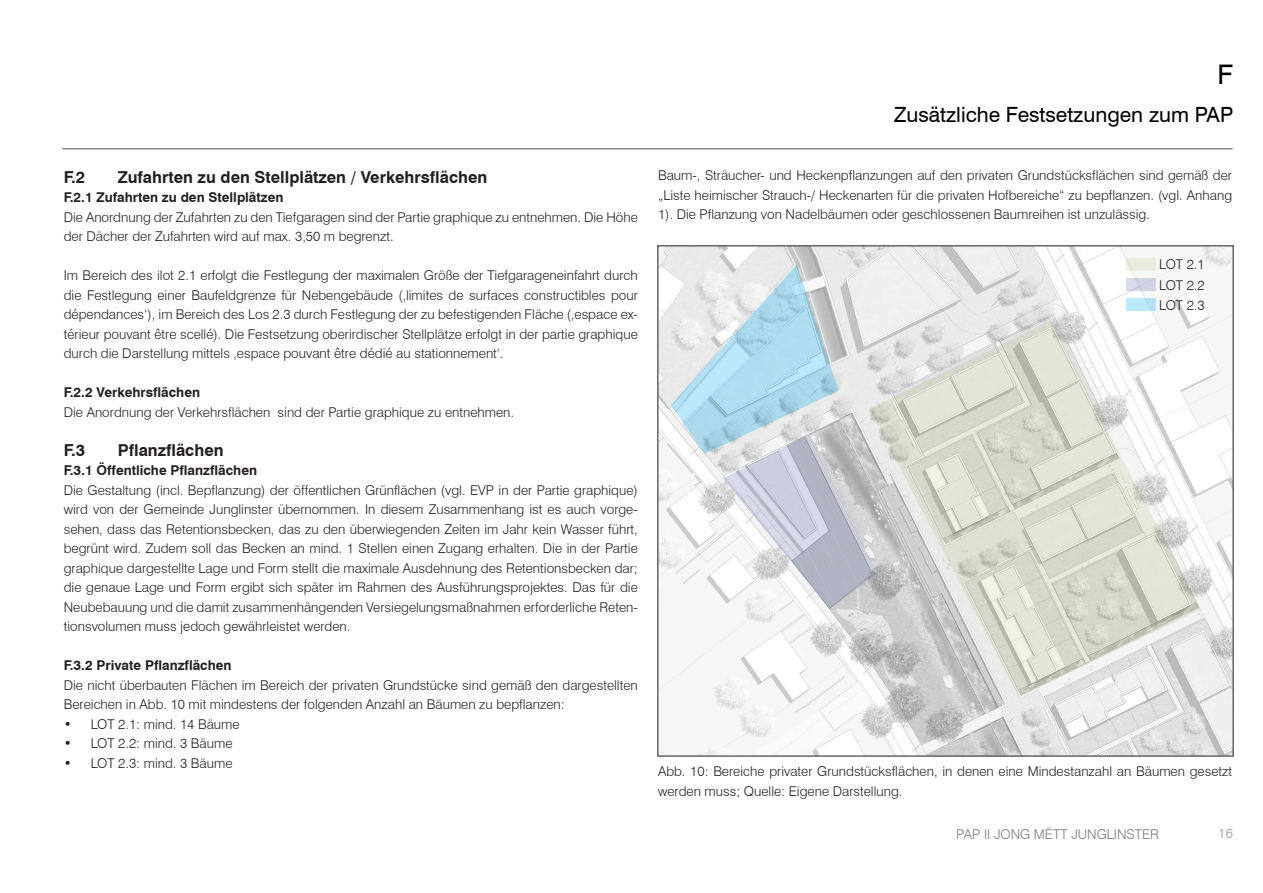
<style>
.page{position:relative;width:1263px;height:893px;background:#fff}
.page>*{position:absolute;margin:0;border:0;box-sizing:border-box;transform-origin:0 0}
.t1{font:27px "Swiss 721 BT";color:#000}
.t2{font:21px "Swiss 721 BT";color:#000}
.t3{font:700 16.5px "Swiss 721 BT";color:#241f1f}
.t4{font:300 13.5px/19.5px "Swiss 721 BT";color:#241f1f}
.t5{font:700 13.5px "Swiss 721 BT";color:#241f1f}
.t6{font:300 13.5px "Swiss 721 BT";color:#4e4b4c}
</style>
<div class="page">
<hr style="left:62px;top:149px;width:1170px;height:1px;background:#241f1f">
<img style="left:660px;top:248px;width:571px;height:506px">
<svg style="left:869px;top:321px;width:332px;height:375px"></svg>
<div style="left:1126px;top:258px;width:29px;height:13px;background:#e7ecde"></div>
<div style="left:1126px;top:278px;width:29px;height:13px;background:#cfd3e2"></div>
<div style="left:1126px;top:298px;width:29px;height:13px;background:#bbe9fa"></div>
<svg style="left:671px;top:265px;width:205px;height:344px"></svg>
<p class="t3" style="left:64px;top:167px;width:23px">F.2</p>
<p class="t3" style="left:118px;top:167px;width:371px">Zufahrten zu den Stellplätzen / Verkehrsflächen</p>
<p class="t5" style="left:64px;top:189px;width:221px">F.2.1 Zufahrten zu den Stellplätzen</p>
<p class="t4" style="left:64px;top:207px;width:576px">Die Anordnung der Zufahrten zu den Tiefgaragen sind der Partie graphique zu entnehmen. Die Höhe der Dächer der Zufahrten wird auf max. 3,50 m begrenzt.</p>
<p class="t4" style="left:64px;top:265px;width:576px;text-align:justify">Im Bereich des ilot 2.1 erfolgt die Festlegung der maximalen Größe der Tiefgarageneinfahrt durch die Festlegung einer Baufeldgrenze für Nebengebäude (‚limites de surfaces constructibles pour dépendances‘), im Bereich des Los 2.3 durch Festlegung der zu befestigenden Fläche (‚espace ex&shy;térieur pouvant être scellé). Die Festsetzung oberirdischer Stellplätze erfolgt in der partie graphique durch die Darstellung mittels ‚espace pouvant être dédié au stationnement‘.</p>
<p class="t5" style="left:64px;top:384px;width:138px">F.2.2 Verkehrsflächen</p>
<p class="t4" style="left:64px;top:402px;width:452px">Die Anordnung der Verkehrsflächen sind der Partie graphique zu entnehmen.</p>
<p class="t3" style="left:64px;top:440px;width:23px">F.3</p>
<p class="t3" style="left:118px;top:440px;width:107px">Pflanzflächen</p>
<p class="t5" style="left:64px;top:462px;width:195px">F.3.1 Öffentliche Pflanzflächen</p>
<p class="t4" style="left:64px;top:480px;width:576px;text-align:justify">Die Gestaltung (incl. Bepflanzung) der öffentlichen Grünflächen (vgl. EVP in der Partie graphique) wird von der Gemeinde Junglinster übernommen. In diesem Zusammenhang ist es auch vorge&shy;sehen, dass das Retentionsbecken, das zu den überwiegenden Zeiten im Jahr kein Wasser führt, begrünt wird. Zudem soll das Becken an mind. 1 Stellen einen Zugang erhalten. Die in der Partie graphique dargestellte Lage und Form stellt die maximale Ausdehnung des Retentionsbecken dar; die genaue Lage und Form ergibt sich später im Rahmen des Ausführungsprojektes. Das für die Neubebauung und die damit zusammenhängenden Versiegelungsmaßnahmen erforderliche Reten&shy;tionsvolumen muss jedoch gewährleistet werden.</p>
<p class="t5" style="left:64px;top:657px;width:169px">F.3.2 Private Pflanzflächen</p>
<p class="t4" style="left:64px;top:675px;width:575px">Die nicht überbauten Flächen im Bereich der privaten Grundstücke sind gemäß den dargestellten<br>Bereichen in Abb. 10 mit mindestens der folgenden Anzahl an Bäumen zu bepflanzen:</p>
<p class="t4" style="left:64px;top:714px;width:177px">• LOT 2.1: mind. 14 Bäume</p>
<p class="t4" style="left:64px;top:733px;width:170px">• LOT 2.2: mind. 3 Bäume</p>
<p class="t4" style="left:64px;top:753px;width:170px">• LOT 2.3: mind. 3 Bäume</p>
<h1 class="t1" style="left:1217px;top:58px;width:17px">F</h1>
<h2 class="t2" style="left:894px;top:102px;width:341px">Zusätzliche Festsetzungen zum PAP</h2>
<p class="t4" style="left:658px;top:166px;width:576px;text-align:justify">Baum-, Sträucher- und Heckenpflanzungen auf den privaten Grundstücksflächen sind gemäß der „Liste heimischer Strauch-/ Heckenarten für die privaten Hofbereiche“ zu bepflanzen. (vgl. Anhang 1). Die Pflanzung von Nadelbäumen oder geschlossenen Baumreihen ist unzulässig.</p>
<p class="t4" style="left:1159px;top:254px;width:47px;line-height:21.3px">LOT 2.1<br>LOT 2.2</p>
<p class="t4" style="left:1159px;top:295px;width:47px">LOT 2.3</p>
<p class="t4" style="left:658px;top:762px;width:576px">Abb. 10: Bereiche privater Grundstücksflächen, in denen eine Mindestanzahl an Bäumen gesetzt werden muss; Quelle: Eigene Darstellung.</p>
<p class="t4" style="left:957px;top:825px;width:204px">PAP II JONG MËTT JUNGLINSTER</p>
<p class="t6" style="left:1219px;top:825px;width:16px">16</p>
</div>
